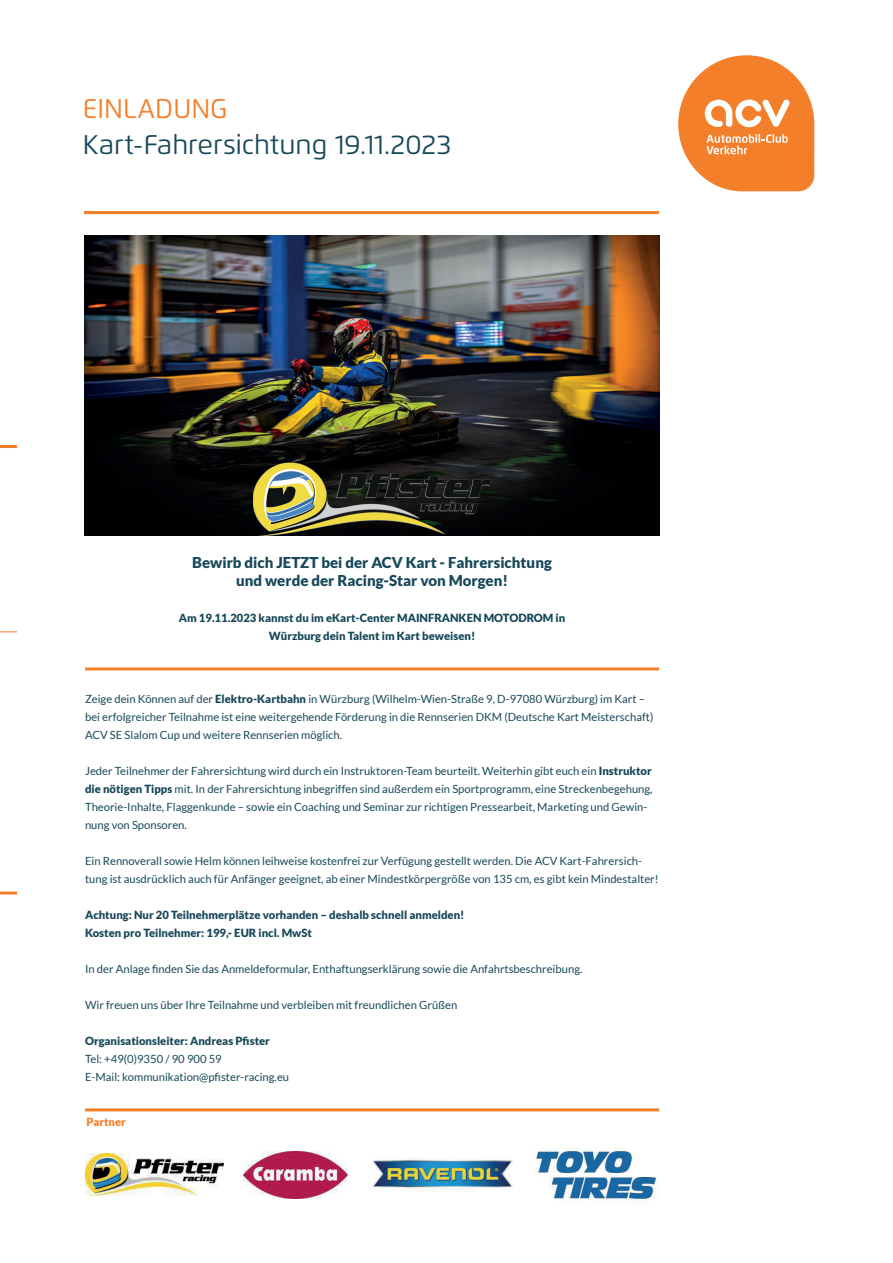
<style>
.page{position:relative;width:893px;height:1263px;background:#fff}
.page>*{position:absolute;margin:0;border:0;box-sizing:border-box;transform-origin:0 0}
.Headlines{font:27px "Flexo";color:#174859}
.Headlines-2{font:27px "Flexo";color:#f47f2a}
.Copy{font:900 15px "Lato";color:#174859}
.Copy-2{font:11.25px/18px "Lato";color:#174859}
.Copy-3{font:900 11.25px "Lato";color:#174859}
.Copy-4{font:900 11.25px "Lato";color:#f47f2a}
.s1{font-weight:900}
</style>
<div class="page">
<svg style="left:678px;top:55px;width:136px;height:136px"></svg>
<hr style="left:0;top:445px;width:17px;height:3px;background:#f47f2a">
<hr style="left:0;top:891px;width:17px;height:3px;background:#f47f2a">
<svg style="left:0;top:631px;width:17px;height:1px"></svg>
<hr style="left:84px;top:211px;width:575px;height:3px;background:#f47f2a">
<hr style="left:85px;top:667px;width:574px;height:3px;background:#f47f2a">
<hr style="left:85px;top:1108px;width:574px;height:3px;background:#f47f2a">
<img style="left:85px;top:1154px;width:138px;height:42px">
<img style="left:243px;top:1151px;width:105px;height:47px">
<img style="left:373px;top:1158px;width:139px;height:34px">
<img style="left:533px;top:1148px;width:126px;height:57px">
<img style="left:85px;top:235px;width:575px;height:300px">
<p class="Headlines-2" style="left:83px;top:92px;width:146px">EINLADUNG</p>
<p class="Headlines" style="left:83px;top:128px;width:370px">Kart-Fahrersichtung 19.11.2023</p>
<p class="Copy" style="left:192px;top:554px;width:361px">Bewirb dich JETZT bei der ACV Kart - Fahrersichtung</p>
<p class="Copy" style="left:236px;top:572px;width:273px">und werde der Racing-Star von Morgen!</p>
<p class="Copy-3" style="left:179px;top:612px;width:388px">Am 19.11.2023 kannst du im eKart-Center MAINFRANKEN MOTODROM in</p>
<p class="Copy-3" style="left:269px;top:630px;width:208px">Würzburg dein Talent im Kart beweisen!</p>
<p class="Copy-2" style="left:85px;top:690px;width:570px">Zeige dein Können auf der <span class="s1">Elektro-Kartbahn</span> in Würzburg (Wilhelm-Wien-Straße 9, D-97080 Würzburg) im Kart – bei erfolgreicher Teilnahme ist eine weitergehende Förderung in die Rennserien DKM (Deutsche Kart Meisterschaft)<br>ACV SE Slalom Cup und weitere Rennserien möglich.</p>
<p class="Copy-2" style="left:85px;top:762px;width:569px">Jeder Teilnehmer der Fahrersichtung wird durch ein Instruktoren-Team beurteilt. Weiterhin gibt euch ein <span class="s1">Instruktor die nötigen Tipps</span> mit. In der Fahrersichtung inbegriffen sind außerdem ein Sportprogramm, eine Streckenbegehung, Theorie-Inhalte, Flaggenkunde – sowie ein Coaching und Seminar zur richtigen Pressearbeit, Marketing und Gewin&shy;nung von Sponsoren.</p>
<p class="Copy-2" style="left:85px;top:852px;width:575px">Ein Rennoverall sowie Helm können leihweise kostenfrei zur Verfügung gestellt werden. Die ACV Kart-Fahrersich&shy;tung ist ausdrücklich auch für Anfänger geeignet, ab einer Mindestkörpergröße von 135 cm, es gibt kein Mindestalter!</p>
<p class="Copy-3" style="left:85px;top:909px;width:381px">Achtung: Nur 20 Teilnehmerplätze vorhanden – deshalb schnell anmelden!</p>
<p class="Copy-3" style="left:85px;top:927px;width:228px">Kosten pro Teilnehmer: 199,- EUR incl. MwSt</p>
<p class="Copy-2" style="left:85px;top:960px;width:499px">In der Anlage finden Sie das Anmeldeformular, Enthaftungserklärung sowie die Anfahrtsbeschreibung.</p>
<p class="Copy-2" style="left:85px;top:996px;width:374px">Wir freuen uns über Ihre Teilnahme und verbleiben mit freundlichen Grüßen</p>
<p class="Copy-3" style="left:85px;top:1035px;width:186px">Organisationsleiter: Andreas Pfister</p>
<p class="Copy-2" style="left:85px;top:1050px;width:138px">Tel: +49(0)9350 / 90 900 59</p>
<p class="Copy-2" style="left:85px;top:1068px;width:206px">E-Mail: kommunikation@pfister-racing.eu</p>
<p class="Copy-4" style="left:87px;top:1116px;width:41px">Partner</p>
</div>
